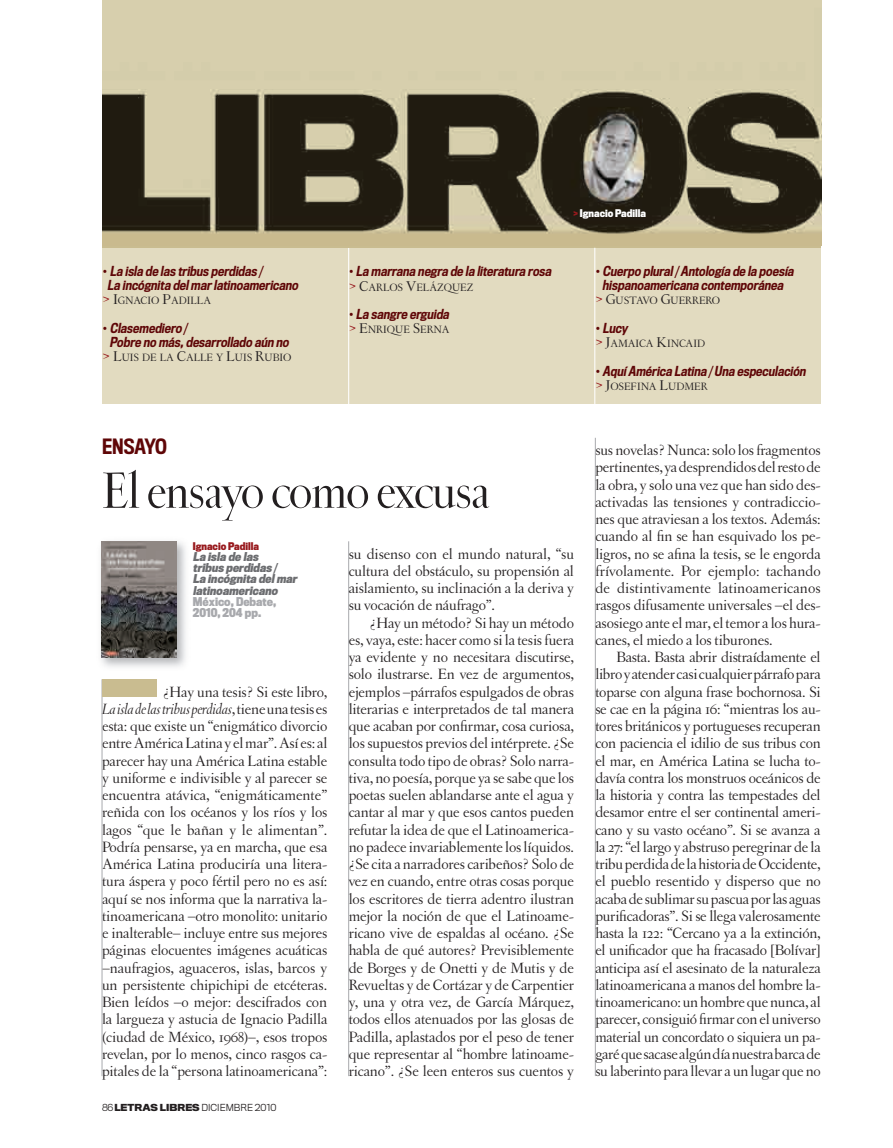
<style>
.page{position:relative;width:893px;height:1148px;background:#fff}
.page>*{position:absolute;margin:0;border:0;box-sizing:border-box;transform-origin:0 0}
.t1{font:54px "Letras Display";letter-spacing:-.01em;color:#231f20}
.t2{font:500 19.5px "Titling Gothic FB Cond";letter-spacing:-.005em;color:#5f0607}
.t3{font:15.75px/17.2px "Letras Oldstyle";letter-spacing:-.01em;color:#231f20;text-align:justify}
.t4{font:italic 500 12.75px/14.2px "Titling Gothic FB Cond";color:#5f0607}
.t5{font:11.25px "Letras Oldstyle";color:#231f20}
.t6{font:italic 700 11.25px/11.2px "Titling Gothic FB Cond";color:#6c6d70}
.t7{font:700 11.25px/11.2px "Titling Gothic FB Cond";color:#a8a9ad}
.t8{font:700 9.75px "Titling Gothic FB Cond";color:#fff}
.t9{font:700 9.75px "Titling Gothic FB Cond";color:#981a1e}
.t10{font:300 9px "Titling Gothic FB Normal";color:#231f20}
.s1{font-style:normal}
.s2{font-family:"Letras Display Bold Titling";font-size:15px;color:#981a1e}
.s3{font-size:15px}
.s4{color:#981a1e}
.s5{font-style:italic}
.s6{font-weight:700}
</style>
<div class="page">
<hr style="left:595px;top:438px;width:1px;height:638px;background:#a8a9ad">
<hr style="left:348px;top:541px;width:1px;height:535px;background:#a8a9ad">
<img style="left:101px;top:541px;width:85px;height:126px">
<img style="left:102px;top:541px;width:75px;height:116px">
<hr style="left:102px;top:679px;width:1px;height:397px;background:#a8a9ad">
<div style="left:102px;top:679px;width:54px;height:18px;background:#c9bc90"></div>
<div style="left:102px;top:231px;width:719px;height:172px;background:#e2dbc0"></div>
<hr style="left:348px;top:248px;width:1px;height:173px;background:#fff">
<div style="left:102px;top:231px;width:719px;height:17px;background:#c9bc90"></div>
<hr style="left:594px;top:248px;width:1px;height:173px;background:#fff">
<img style="left:102px;top:0;width:719px;height:234px">
<p class="t4" style="left:107px;top:264px;width:195px;text-indent:-5px"><span class="s1">•</span> La isla de las tribus perdidas /<br>La incógnita delmarlatinoamericano</p>
<p class="t5" style="left:103px;top:294px;width:110px"><span class="s2">&gt;</span> <span class="s3">I</span>GNACIO <span class="s3">P</span>ADILLA</p>
<p class="t4" style="left:110px;top:321px;width:183px;text-indent:-7px"><span class="s1">•</span> Clasemediero /<br>Pobre no más,desarrollado aún no</p>
<p class="t5" style="left:103px;top:351px;width:190px"><span class="s2">&gt;</span> <span class="s3">L</span>UIS DE LA <span class="s3">C</span>ALLE Y <span class="s3">L</span>UIS <span class="s3">R</span>UBIO</p>
<p class="t4" style="left:349px;top:264px;width:207px"><span class="s1">•</span> La marrana negra de la literatura rosa</p>
<p class="t5" style="left:349px;top:281px;width:126px"><span class="s2">&gt;</span> <span class="s3">C</span>ARLOS <span class="s3">V</span>ELÁZQUEZ</p>
<p class="t4" style="left:349px;top:307px;width:104px"><span class="s1">•</span> La sangre erguida</p>
<p class="t5" style="left:349px;top:323px;width:102px"><span class="s2">&gt;</span> <span class="s3">E</span>NRIQUE <span class="s3">S</span>ERNA</p>
<p class="t8" style="left:573px;top:207px;width:74px"><span class="s4">&gt;</span> Ignacio Padilla</p>
<p class="t4" style="left:595px;top:264px;width:202px;text-align:center"><span class="s1">•</span> Cuerpo plural/ Antología de la poesía hispanoamericana contemporánea</p>
<p class="t5" style="left:595px;top:294px;width:126px"><span class="s2">&gt;</span> <span class="s3">G</span>USTAVO <span class="s3">G</span>UERRERO</p>
<p class="t4" style="left:595px;top:321px;width:37px"><span class="s1">•</span> Lucy</p>
<p class="t5" style="left:595px;top:337px;width:111px"><span class="s2">&gt;</span> <span class="s3">J</span>AMAICA <span class="s3">K</span>INCAID</p>
<p class="t4" style="left:595px;top:363px;width:215px"><span class="s1">•</span> Aquí América Latina / Una especulación</p>
<p class="t5" style="left:595px;top:380px;width:114px"><span class="s2">&gt;</span> <span class="s3">J</span>OSEFINA <span class="s3">L</span>UDMER</p>
<p class="t2" style="left:102px;top:434px;width:67px">ENSAYO</p>
<h1 class="t1" style="left:102px;top:461px;width:389px">El ensayo como excusa</h1>
<p class="t9" style="left:193px;top:540px;width:68px">Ignacio Padilla</p>
<p class="t6" style="left:193px;top:551px;width:108px">La isla de las<br>tribus perdidas /<br>La incógnita delmar latinoamericano</p>
<p class="t7" style="left:193px;top:596px;width:85px">México, Debate,<br>2010, 204 pp.</p>
<p class="t3" style="left:102px;top:683px;width:227px;text-indent:61px">¿Hay una tesis? Si este libro, <span class="s5">La isla de las tribus perdidas</span>, tiene una tesis es esta: que existe un “enigmático divorcio entre América Latina y el mar”. Así es: al parecer hay una América Latina estable y uniforme e indivisible y al parecer se encuentra atávica, “enigmáticamente” reñida con los océanos y los ríos y los lagos “que le bañan y le alimentan”.<br>Podría pensarse, ya en marcha, que esa América Latina produciría una litera&shy;tura áspera y poco fértil pero no es así: aquí se nos informa que la narrativa la&shy;tinoamericana –otro monolito: unitario e inalterable– incluye entre sus mejores páginas elocuentes imágenes acuáticas –naufragios, aguaceros, islas, barcos y un persistente chipichipi de etcéteras.<br>Bien leídos –o mejor: descifrados con la largueza y astucia de Ignacio Padilla (ciudad de México, 1968)–, esos tropos revelan, por lo menos, cinco rasgos ca&shy;pitales de la “persona latinoamericana”:</p>
<p class="t10" style="left:102px;top:1102px;width:176px">86 <span class="s6">LETRAS LIBRES</span> DICIEMBRE 2010</p>
<p class="t3" style="left:349px;top:545px;width:227px">su disenso con el mundo natural, “su cultura del obstáculo, su propensión al aislamiento, su inclinación a la deriva y su vocación de náufrago”.</p>
<p class="t3" style="left:349px;top:614px;width:227px;text-indent:21px">¿Hay un método? Si hay un método es, vaya, este: hacer como si la tesis fuera ya evidente y no necesitara discutirse, solo ilustrarse. En vez de argumentos, ejemplos –párrafos espulgados de obras literarias e interpretados de tal manera que acaban por confirmar, cosa curiosa, los supuestos previos del intérprete. ¿Se consulta todo tipo de obras? Solo narra&shy;tiva, no poesía, porque ya se sabe que los poetas suelen ablandarse ante el agua y cantar al mar y que esos cantos pueden refutar la idea de que el Latinoamerica&shy;no padece invariablemente los líquidos. ¿Se cita a narradores caribeños? Solo de vez en cuando, entre otras cosas porque los escritores de tierra adentro ilustran mejor la noción de que el Latinoame&shy;ricano vive de espaldas al océano. ¿Se habla de qué autores? Previsiblemente de Borges y de Onetti y de Mutis y de Revueltas y de Cortázar y de Carpentier y, una y otra vez, de García Márquez, todos ellos atenuados por las glosas de Padilla, aplastados por el peso de tener que representar al “hombre latinoame&shy;ricano”. ¿Se leen enteros sus cuentos y</p>
<p class="t3" style="left:595px;top:441px;width:227px">sus novelas? Nunca: solo los fragmentos pertinentes, ya desprendidos del resto de la obra, y solo una vez que han sido des&shy;activadas las tensiones y contradiccio&shy;nes que atraviesan a los textos. Además: cuando al fin se han esquivado los pe&shy;ligros, no se afina la tesis, se le engorda frívolamente. Por ejemplo: tachando de distintivamente latinoamericanos rasgos difusamente universales –el des&shy;asosiego ante el mar, el temor a los hura&shy;canes, el miedo a los tiburones.</p>
<p class="t3" style="left:595px;top:648px;width:227px;text-indent:21px">Basta. Basta abrir distraídamente el libro y atender casi cualquier párrafo para toparse con alguna frase bochornosa. Si se cae en la página 16: “mientras los au&shy;tores británicos y portugueses recuperan con paciencia el idilio de sus tribus con el mar, en América Latina se lucha to&shy;davía contra los monstruos oceánicos de la historia y contra las tempestades del desamor entre el ser continental ameri&shy;cano y su vasto océano”. Si se avanza a la 27: “el largo y abstruso peregrinar de la tribu perdida de la historia de Occidente, el pueblo resentido y disperso que no acaba de sublimar su pascua por las aguas purificadoras”. Si se llega valerosamente hasta la 122: “Cercano ya a la extinción, el unificador que ha fracasado [Bolívar] anticipa así el asesinato de la naturaleza latinoamericana a manos del hombre la&shy;tinoamericano: un hombre que nunca, al parecer, consiguió firmar con el universo material un concordato o siquiera un pa&shy;garé que sacase algún día nuestra barca de su laberinto para llevar a un lugar que no</p>
</div>
